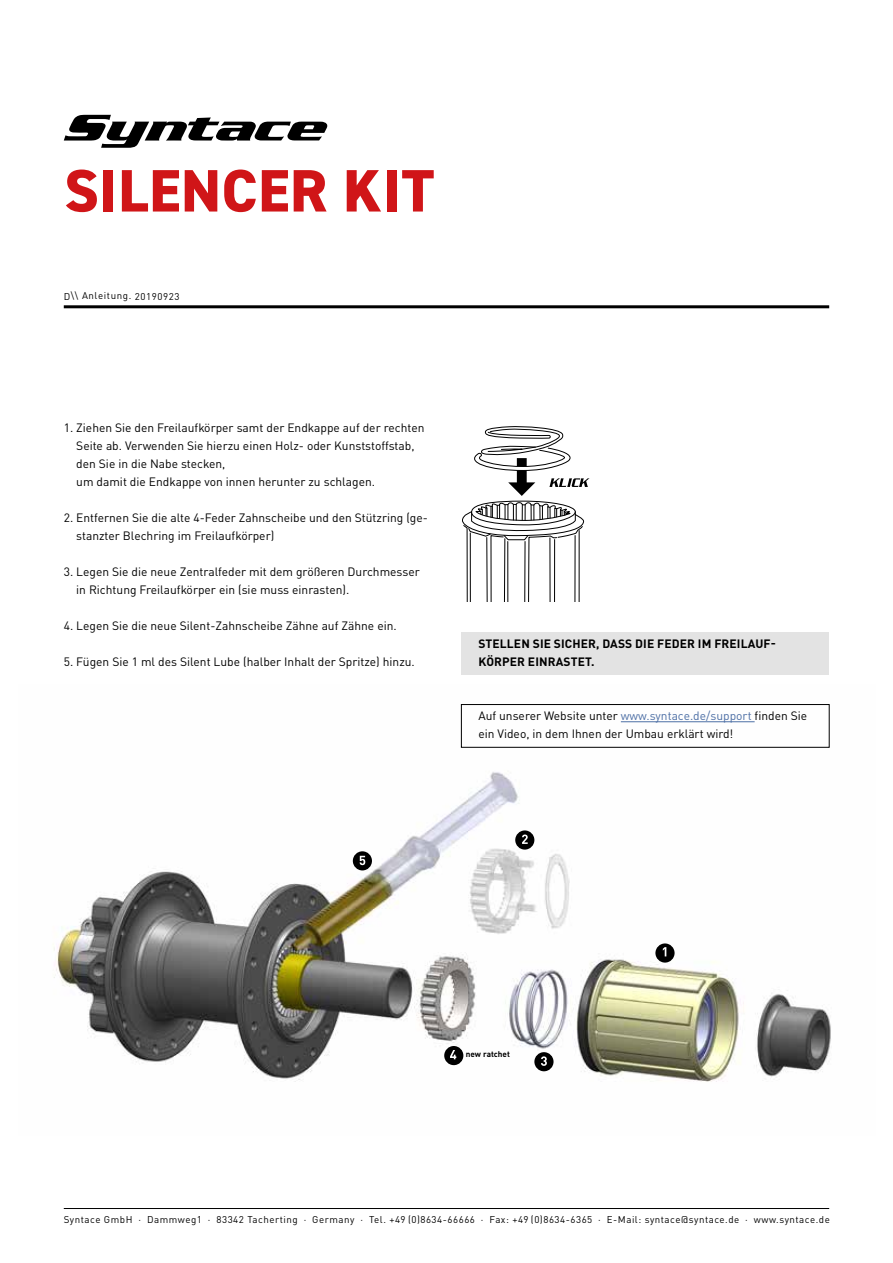
<style>
.page{position:relative;width:893px;height:1263px;background:#fff}
.page>*{position:absolute;margin:0;border:0;box-sizing:border-box;transform-origin:0 0}
.t1{font:800 60px "DIN2014";letter-spacing:.01em;color:#d01518}
.t2{font:12px/18px "DINOT";color:#000}
.t3{font:700 12px/18px "DINOT";letter-spacing:.01em;color:#000}
.t4{font:9.75px "DINOT";letter-spacing:.055em;color:#000}
.t5{font:700 8.1px "DINOT";color:#000}
.s1{color:#4d6fa5}
</style>
<div class="page">
<hr style="left:64px;top:305px;width:765px;height:3px;background:#000">
<hr style="left:64px;top:1208px;width:765px;height:1px;background:#000">
<svg style="left:64px;top:115px;width:263px;height:33px"></svg>
<img style="left:54px;top:704px;width:777px;height:378px">
<svg style="left:655px;top:943px;width:20px;height:19px"></svg>
<svg style="left:663px;top:947px;width:3px;height:9px"></svg>
<div style="left:515px;top:830px;width:19px;height:19px;background:#000;border-radius:50%"></div>
<svg style="left:522px;top:834px;width:6px;height:10px"></svg>
<div style="left:534px;top:1052px;width:19px;height:19px;background:#000;border-radius:50%"></div>
<svg style="left:541px;top:1056px;width:6px;height:10px"></svg>
<div style="left:444px;top:1046px;width:19px;height:19px;background:#000;border-radius:50%"></div>
<svg style="left:450px;top:1050px;width:6px;height:9px"></svg>
<svg style="left:353px;top:851px;width:19px;height:19px"></svg>
<svg style="left:360px;top:856px;width:5px;height:9px"></svg>
<div style="left:461px;top:632px;width:368px;height:43px;background:#e3e3e3"></div>
<div style="left:461px;top:704px;width:368px;height:43px;border:1px solid #000"></div>
<hr style="left:621px;top:721px;width:134px;height:1px;background:#4d6fa5">
<svg style="left:462px;top:426px;width:128px;height:175px"></svg>
<h1 class="t1" style="left:64px;top:151px;width:372px">SILENCER KIT</h1>
<p class="t4" style="left:64px;top:288px;width:117px">D\\ Anleitung. 20190923</p>
<p class="t2" style="left:76px;top:418px;width:350px;text-indent:-12px">1. Ziehen Sie den Freilaufkörper samt der Endkappe auf der rechten Seite ab. Verwenden Sie hierzu einen Holz- oder Kunststoffstab, den Sie in die Nabe stecken,<br>um damit die Endkappe von innen herunter zu schlagen.</p>
<p class="t2" style="left:76px;top:508px;width:353px;text-indent:-12px">2. Entfernen Sie die alte 4-Feder Zahnscheibe und den Stützring (ge&shy;stanzter Blechring im Freilaufkörper)</p>
<p class="t2" style="left:76px;top:562px;width:345px;text-indent:-12px">3. Legen Sie die neue Zentralfeder mit dem größeren Durchmesser in Richtung Freilaufkörper ein (sie muss einrasten).</p>
<p class="t2" style="left:64px;top:616px;width:334px">4. Legen Sie die neue Silent-Zahnscheibe Zähne auf Zähne ein.</p>
<p class="t2" style="left:64px;top:652px;width:353px">5. Fügen Sie 1 ml des Silent Lube (halber Inhalt der Spritze) hinzu.</p>
<p class="t3" style="left:478px;top:634px;width:299px">STELLEN SIE SICHER, DASS DIE FEDER IM FREILAUF-<br>KÖRPER EINRASTET.</p>
<p class="t2" style="left:478px;top:706px;width:330px">Auf unserer Website unter <span class="s1">www.syntace.de/support</span> finden Sie ein Video, in dem Ihnen der Umbau erklärt wird!</p>
<p class="t5" style="left:466px;top:1048px;width:46px">new ratchet</p>
<p class="t4" style="left:64px;top:1212px;width:768px">Syntace GmbH · Dammweg1 · 83342 Tacherting · Germany · Tel. +49 (0)8634-66666 · Fax: +49 (0)8634-6365 · E-Mail: syntace@syntace.de · www.syntace.de</p>
</div>
